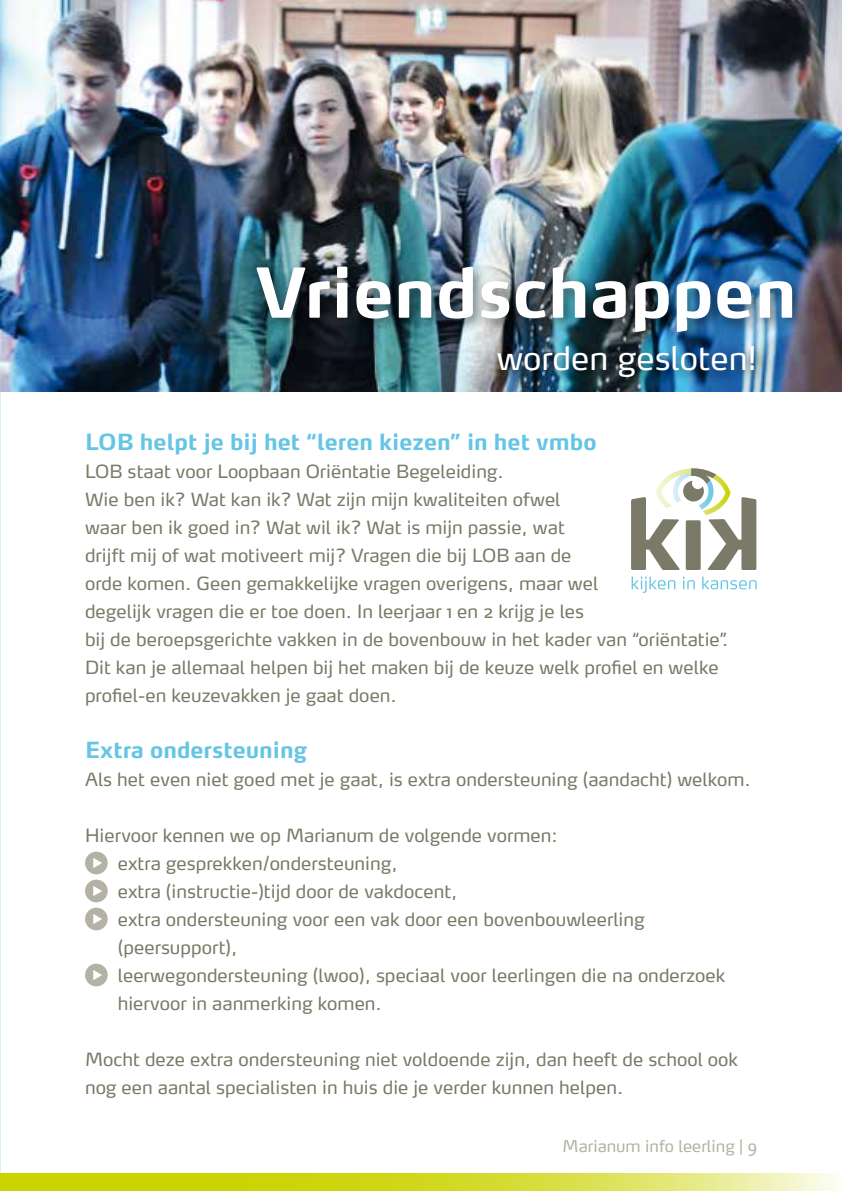
<style>
.page{position:relative;width:842px;height:1191px;background:#fff}
.page>*{position:absolute;margin:0;border:0;box-sizing:border-box;transform-origin:0 0}
.t1{font:700 68px "Max Pro";color:#fff}
.t2{font:32px "Max Pro";color:#fff}
.t3{font:700 22px "Max Pro";color:#65c5e4}
.t4{font:18px/28px "Max Pro";color:#7b7a68}
.t5{font:16px "Max Pro";color:#b3b2a4}
</style>
<div class="page">
<div style="left:85px;top:851px;width:23px;height:23px;background:#b3b2a4;border-radius:50%"></div>
<svg style="left:93px;top:858px;width:9px;height:10px"></svg>
<div style="left:85px;top:879px;width:23px;height:23px;background:#b3b2a4;border-radius:50%"></div>
<svg style="left:93px;top:886px;width:9px;height:10px"></svg>
<div style="left:85px;top:907px;width:23px;height:23px;background:#b3b2a4;border-radius:50%"></div>
<svg style="left:93px;top:914px;width:9px;height:10px"></svg>
<div style="left:85px;top:963px;width:23px;height:23px;background:#b3b2a4;border-radius:50%"></div>
<svg style="left:93px;top:970px;width:9px;height:10px"></svg>
<svg style="left:1px;top:1174px;width:835px;height:17px;background:#d6dc3b"></svg>
<img style="left:0;top:0;width:842px;height:391px">
<img style="left:0;top:750px;width:1px;height:441px">
<div style="left:250px;top:260px;width:557px;height:131px;background:#000;opacity:.5"></div>
<svg style="left:631px;top:468px;width:125px;height:102px"></svg>
<div style="left:686px;top:520px;width:15px;height:50px;background:#7b7a68;border-radius:2px"></div>
<svg style="left:632px;top:576px;width:43px;height:17px"></svg>
<svg style="left:683px;top:576px;width:12px;height:13px"></svg>
<svg style="left:702px;top:576px;width:55px;height:13px"></svg>
<h1 class="t1" style="left:255px;top:249px;width:543px">Vriendschappen</h1>
<h2 class="t2" style="left:497px;top:337px;width:262px">worden gesloten!</h2>
<p class="t3" style="left:85px;top:428px;width:513px">LOB helpt je bij het “leren kiezen” in het vmbo</p>
<p class="t4" style="left:85px;top:457px;width:645px">LOB staat voor Loopbaan Oriëntatie Begeleiding.<br>Wie ben ik? Wat kan ik? Wat zijn mijn kwaliteiten ofwel<br>waar ben ik goed in? Wat wil ik? Wat is mijn passie, wat<br>drijft mij of wat motiveert mij? Vragen die bij LOB aan de<br>orde komen. Geen gemakkelijke vragen overigens, maar wel<br>degelijk vragen die er toe doen. In leerjaar 1 en 2 krijg je les<br>bij de beroepsgerichte vakken in de bovenbouw in het kader van “oriëntatie”.<br>Dit kan je allemaal helpen bij het maken bij de keuze welk profiel en welke profiel-en keuzevakken je gaat doen.</p>
<p class="t3" style="left:85px;top:736px;width:224px">Extra ondersteuning</p>
<p class="t4" style="left:85px;top:765px;width:667px">Als het even niet goed met je gaat, is extra ondersteuning (aandacht) welkom.</p>
<p class="t4" style="left:118px;top:821px;width:609px;text-indent:-33px">Hiervoor kennen we op Marianum de volgende vormen:<br>extra gesprekken/ondersteuning,<br>extra (instructie-)tijd door de vakdocent,<br>extra ondersteuning voor een vak door een bovenbouwleerling (peersupport),<br>leerwegondersteuning (lwoo), speciaal voor leerlingen die na onderzoek hiervoor in aanmerking komen.</p>
<p class="t4" style="left:85px;top:1045px;width:655px">Mocht deze extra ondersteuning niet voldoende zijn, dan heeft de school ook nog een aantal specialisten in huis die je verder kunnen helpen.</p>
<p class="t5" style="left:562px;top:1136px;width:196px">Marianum info leerling | 9</p>
</div>
